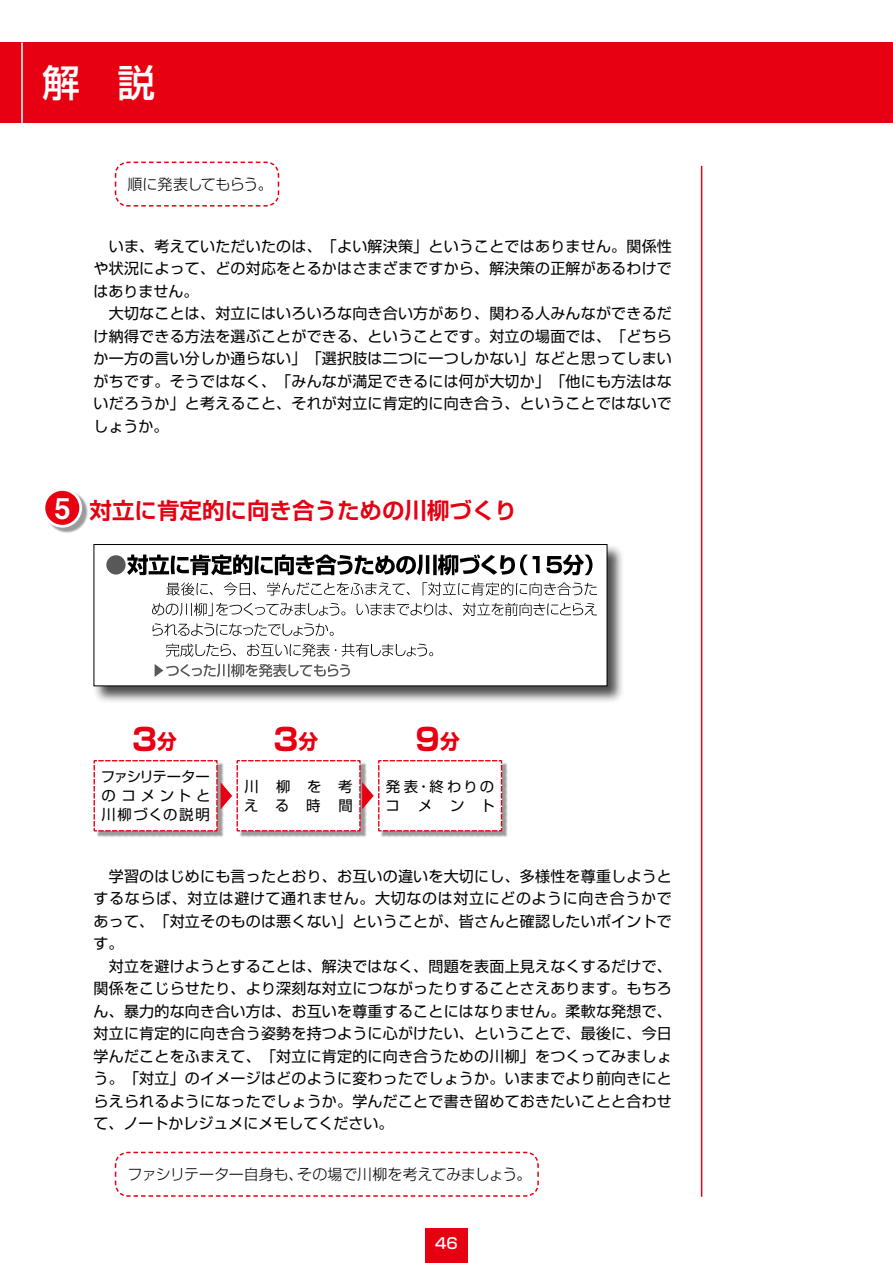
<style>
.page{position:relative;width:893px;height:1263px;background:#fff}
.page>*{position:absolute;margin:0;border:0;box-sizing:border-box;transform-origin:0 0}
.t1{font:500 37.5px "Shin Go Pro";color:#fff}
.t2{font:700 30.6px "Shin Go Pro";color:#e60012}
.t3{font:700 22.5px "Shin Go Pro De";color:#e60012}
.t4{font:15px/22.5px "Shin Go Pro";letter-spacing:.015em;color:#000}
.t5{font:300 15px "Shin Go Pro";letter-spacing:-.015em;color:#000}
.t6{font:500 15px "Shin Go Pro";color:#fff}
.t7{font:14.4px/19.2px "Shin Go Pro";letter-spacing:.165em;color:#000;text-align:justify}
.t8{font:14.4px/19.2px "Shin Go Pro";letter-spacing:1.17em;color:#000}
.s1{font-family:"Midashi Go Pro MB31";font-weight:400;font-size:28.5px;color:#fff}
.s2{font-size:19.8px}
</style>
<div class="page">
<div style="left:45px;top:490px;width:43px;height:43px;background:#000;opacity:.4"></div>
<div style="left:44px;top:489px;width:37px;height:37px;background:#e60012;border-radius:50%"></div>
<div style="left:43px;top:488px;width:39px;height:40px;border:3px solid #fff;border-radius:50%"></div>
<svg style="left:114px;top:161px;width:166px;height:46px"></svg>
<div style="left:93px;top:543px;width:531px;height:160px;background:#000;opacity:.7"></div>
<div style="left:94px;top:544px;width:513px;height:142px;background:#fff"></div>
<div style="left:106px;top:555px;width:20px;height:19px;background:#595757;border-radius:50%"></div>
<svg style="left:127px;top:554px;width:465px;height:21px"></svg>
<svg style="left:166px;top:582px;width:431px;height:13px"></svg>
<svg style="left:152px;top:603px;width:445px;height:13px"></svg>
<svg style="left:153px;top:623px;width:181px;height:13px"></svg>
<svg style="left:166px;top:643px;width:267px;height:14px"></svg>
<svg style="left:155px;top:664px;width:195px;height:13px"></svg>
<div style="left:94px;top:544px;width:513px;height:142px;border:1px solid #000"></div>
<svg style="left:114px;top:1151px;width:425px;height:46px"></svg>
<div style="left:0;top:43px;width:893px;height:80px;background:#e60012"></div>
<hr style="left:21px;top:43px;width:2px;height:80px;background:#fff">
<hr style="left:701px;top:166px;width:1px;height:1031px;background:#e60012">
<div style="left:96px;top:762px;width:128px;height:75px;background:#000;opacity:.4"></div>
<div style="left:239px;top:762px;width:128px;height:75px;background:#000;opacity:.4"></div>
<div style="left:380px;top:762px;width:128px;height:75px;background:#000;opacity:.4"></div>
<svg style="left:93px;top:760px;width:410px;height:72px"></svg>
<div style="left:425px;top:1229px;width:43px;height:34px;background:#e60012"></div>
<p class="t1" style="left:43px;top:52px;width:114px">解　説</p>
<p class="t5" style="left:128px;top:172px;width:147px">順に発表してもらう。</p>
<p class="t4" style="left:94px;top:233px;width:580px">　いま、考えていただいたのは、「よい解決策」ということではありません。関係性や状況によって、どの対応をとるかはさまざまですから、解決策の正解があるわけではありません。<br>　大切なことは、対立にはいろいろな向き合い方があり、関わる人みんなができるだけ納得できる方法を選ぶことができる、ということです。対立の場面では、「どちらか一方の言い分しか通らない」「選択肢は二つに一つしかない」などと思ってしまいがちです。そうではなく、「みんなが満足できるには何が大切か」「他にも方法はないだろうか」と考えること、それが対立に肯定的に向き合う、ということではないでしょうか。</p>
<p class="t3" style="left:54px;top:492px;width:464px"><span class="s1">5</span> 対立に肯定的に向き合うための川柳づくり</p>
<p class="t2" style="left:132px;top:715px;width:46px">3<span class="s2">分</span></p>
<p class="t2" style="left:274px;top:715px;width:46px">3<span class="s2">分</span></p>
<p class="t2" style="left:415px;top:715px;width:46px">9<span class="s2">分</span></p>
<p class="t7" style="left:101px;top:765px;width:111px">ファシリテーターのコメントと川柳づくの説明</p>
<p class="t8" style="left:244px;top:775px;width:110px">川柳を考える時間</p>
<p class="t7" style="left:385px;top:775px;width:110px">発表・終わりのコ</p>
<p class="t7" style="left:418px;top:794px;width:78px">メント</p>
<p class="t4" style="left:94px;top:863px;width:580px">　学習のはじめにも言ったとおり、お互いの違いを大切にし、多様性を尊重しようとするならば、対立は避けて通れません。大切なのは対立にどのように向き合うかであって、「対立そのものは悪くない」ということが、皆さんと確認したいポイントです。<br>　対立を避けようとすることは、解決ではなく、問題を表面上見えなくするだけで、関係をこじらせたり、より深刻な対立につながったりすることさえあります。もちろん、暴力的な向き合い方は、お互いを尊重することにはなりません。柔軟な発想で、対立に肯定的に向き合う姿勢を持つように心がけたい、ということで、最後に、今日学んだことをふまえて、「対立に肯定的に向き合うための川柳」をつくってみましょう。「対立」のイメージはどのように変わったでしょうか。いままでより前向きにとらえられるようになったでしょうか。学んだことで書き留めておきたいことと合わせて、ノートかレジュメにメモしてください。</p>
<p class="t5" style="left:128px;top:1162px;width:406px">ファシリテーター自身も、その場で川柳を考えてみましょう。</p>
<p class="t6" style="left:435px;top:1230px;width:24px">46</p>
</div>
